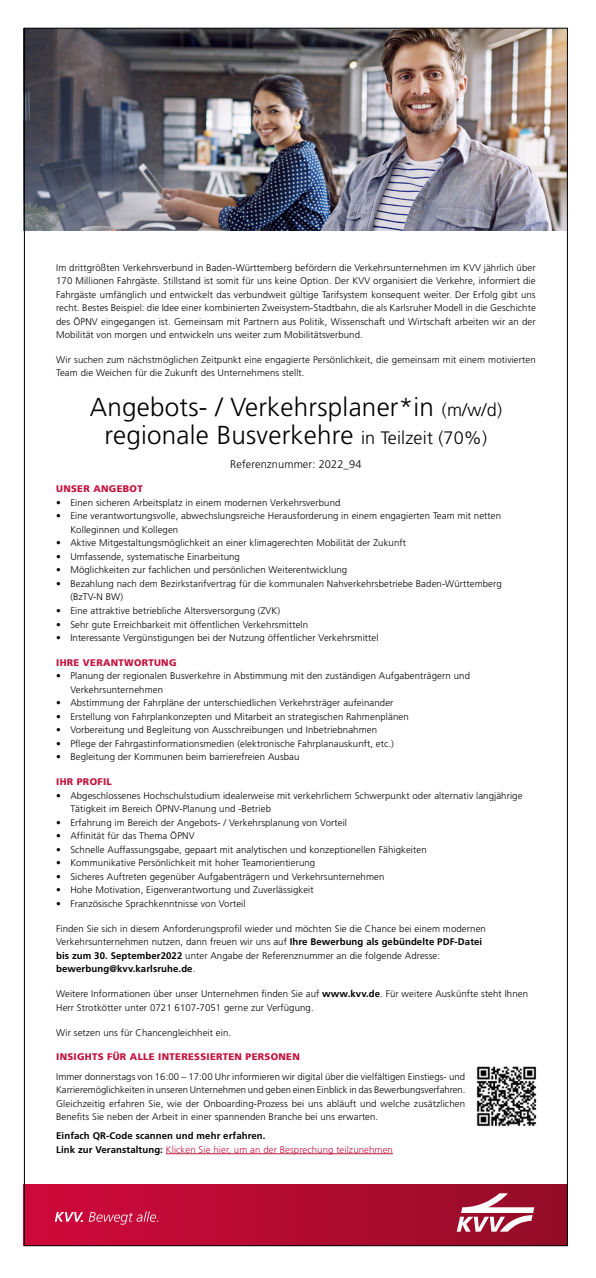
<style>
.page{position:relative;width:596px;height:1278px;background:#fff}
.page>*{position:absolute;margin:0;border:0;box-sizing:border-box;transform-origin:0 0}
.H0{font:300 26px/28px "Frutiger";letter-spacing:.01em;color:#000;text-align:center}
.t1{font:italic 700 13.7px "Frutiger LT Std";color:#fff}
.P_Refernz{font:300 11px "Frutiger";letter-spacing:.01em;color:#000}
.P_Block{font:300 9.6px/13.5px "Frutiger";letter-spacing:.01em;color:#000}
.t2{font:700 9.6px/13.5px "Frutiger";letter-spacing:.01em;color:#000}
.t3{font:900 9.6px "Frutiger";letter-spacing:.03em;color:#c41440}
.s1{font-size:18px}
.s2{font-weight:700}
.s3{font-weight:300;color:#c41440}
</style>
<div class="page">
<img style="left:26px;top:1184px;width:539px;height:59px">
<svg style="left:55px;top:1211px;width:28px;height:10px"></svg>
<svg style="left:89px;top:1210px;width:69px;height:14px"></svg>
<svg style="left:456px;top:1192px;width:78px;height:39px"></svg>
<img style="left:26px;top:30px;width:539px;height:201px">
<hr style="left:166px;top:1153px;width:226px;height:1px;background:#c41440">
<img style="left:476px;top:1066px;width:61px;height:61px">
<p class="P_Block" style="left:56px;top:260px;width:481px;text-align:justify">Im drittgrößten Verkehrsverbund in Baden-Württemberg befördern die Verkehrsunternehmen im KVV jährlich über 170 Millionen Fahrgäste. Stillstand ist somit für uns keine Option. Der KVV organisiert die Verkehre, informiert die Fahrgäste umfänglich und entwickelt das verbundweit gültige Tarifsystem konsequent weiter. Der Erfolg gibt uns recht. Bestes Beispiel: die Idee einer kombinierten Zweisystem-Stadtbahn, die als Karlsruher Modell in die Geschichte des ÖPNV eingegangen ist. Gemeinsam mit Partnern aus Politik, Wissenschaft und Wirtschaft arbeiten wir an der Mobilität von morgen und entwickeln uns weiter zum Mobilitätsverbund.</p>
<p class="P_Block" style="left:56px;top:353px;width:480px">Wir suchen zum nächstmöglichen Zeitpunkt eine engagierte Persönlichkeit, die gemeinsam mit einem motivierten<br>Team die Weichen für die Zukunft des Unternehmens stellt.</p>
<p class="H0" style="left:90px;top:392px;width:413px">Angebots- / Verkehrsplaner*in <span class="s1">(m/w/d) </span>regionale Busverkehre <span class="s1">in Teilzeit (70%)</span></p>
<p class="P_Refernz" style="left:230px;top:457px;width:133px">Referenznummer: 2022_94</p>
<h1 class="t3" style="left:56px;top:483px;width:88px">UNSER ANGEBOT</h1>
<p class="P_Block" style="left:56px;top:495px;width:285px">• Einen sicheren Arbeitsplatz in einem modernen Verkehrsverbund</p>
<p class="P_Block" style="left:70px;top:509px;width:432px;text-indent:-14px">• Eine verantwortungsvolle, abwechslungsreiche Herausforderung in einem engagierten Team mit netten<br>Kolleginnen und Kollegen</p>
<p class="P_Block" style="left:56px;top:536px;width:351px">• Aktive Mitgestaltungsmöglichkeit an einer klimagerechten Mobilität der Zukunft</p>
<p class="P_Block" style="left:56px;top:549px;width:185px">• Umfassende, systematische Einarbeitung</p>
<p class="P_Block" style="left:56px;top:563px;width:292px">• Möglichkeiten zur fachlichen und persönlichen Weiterentwicklung</p>
<p class="P_Block" style="left:70px;top:576px;width:432px;text-indent:-14px">• Bezahlung nach dem Bezirkstarifvertrag für die kommunalen Nahverkehrsbetriebe Baden-Württemberg (BzTV-N BW)</p>
<p class="P_Block" style="left:56px;top:603px;width:225px">• Eine attraktive betriebliche Altersversorgung (ZVK)</p>
<p class="P_Block" style="left:56px;top:617px;width:253px">• Sehr gute Erreichbarkeit mit öffentlichen Verkehrsmitteln</p>
<p class="P_Block" style="left:56px;top:630px;width:324px">• Interessante Vergünstigungen bei der Nutzung öffentlicher Verkehrsmittel</p>
<h1 class="t3" style="left:56px;top:656px;width:122px">IHRE VERANTWORTUNG</h1>
<p class="P_Block" style="left:70px;top:669px;width:401px;text-indent:-14px">• Planung der regionalen Busverkehre in Abstimmung mit den zuständigen Aufgabenträgern und<br>Verkehrsunternehmen</p>
<p class="P_Block" style="left:56px;top:696px;width:338px">• Abstimmung der Fahrpläne der unterschiedlichen Verkehrsträger aufeinander</p>
<p class="P_Block" style="left:56px;top:709px;width:354px">• Erstellung von Fahrplankonzepten und Mitarbeit an strategischen Rahmenplänen</p>
<p class="P_Block" style="left:56px;top:723px;width:322px">• Vorbereitung und Begleitung von Ausschreibungen und Inbetriebnahmen</p>
<p class="P_Block" style="left:56px;top:736px;width:339px">• Pflege der Fahrgastinformationsmedien (elektronische Fahrplanauskunft, etc.)</p>
<p class="P_Block" style="left:56px;top:750px;width:245px">• Begleitung der Kommunen beim barrierefreien Ausbau</p>
<h1 class="t3" style="left:56px;top:776px;width:57px">IHR PROFIL</h1>
<p class="P_Block" style="left:70px;top:788px;width:453px;text-indent:-14px">• Abgeschlossenes Hochschulstudium idealerweise mit verkehrlichem Schwerpunkt oder alternativ langjährige<br>Tätigkeit im Bereich ÖPNV-Planung und -Betrieb</p>
<p class="P_Block" style="left:56px;top:815px;width:292px">• Erfahrung im Bereich der Angebots- / Verkehrsplanung von Vorteil</p>
<p class="P_Block" style="left:56px;top:829px;width:140px">• Affinität für das Thema ÖPNV</p>
<p class="P_Block" style="left:56px;top:842px;width:372px">• Schnelle Auffassungsgabe, gepaart mit analytischen und konzeptionellen Fähigkeiten</p>
<p class="P_Block" style="left:56px;top:856px;width:260px">• Kommunikative Persönlichkeit mit hoher Teamorientierung</p>
<p class="P_Block" style="left:56px;top:869px;width:329px">• Sicheres Auftreten gegenüber Aufgabenträgern und Verkehrsunternehmen</p>
<p class="P_Block" style="left:56px;top:883px;width:259px">• Hohe Motivation, Eigenverantwortung und Zuverlässigkeit</p>
<p class="P_Block" style="left:56px;top:896px;width:191px">• Französische Sprachkenntnisse von Vorteil</p>
<p class="P_Block" style="left:56px;top:921px;width:431px">Finden Sie sich in diesem Anforderungsprofil wieder und möchten Sie die Chance bei einem modernen Verkehrsunternehmen nutzen, dann freuen wir uns auf <span class="s2">Ihre Bewerbung als gebündelte PDF-Datei bis zum 30. September2022</span> unter Angabe der Referenznummer an die folgende Adresse: <span class="s2">bewerbung@kvv.karlsruhe.de</span>.</p>
<p class="P_Block" style="left:56px;top:986px;width:473px">Weitere Informationen über unser Unternehmen finden Sie auf <span class="s2">www.kvv.de</span>. Für weitere Auskünfte steht Ihnen<br>Herr Strotkötter unter 0721 6107-7051 gerne zur Verfügung.</p>
<p class="P_Block" style="left:56px;top:1025px;width:176px">Wir setzen uns für Chancengleichheit ein.</p>
<h1 class="t3" style="left:56px;top:1050px;width:245px">INSIGHTS FÜR ALLE INTERESSIERTEN PERSONEN</h1>
<p class="P_Block" style="left:56px;top:1069px;width:410px;text-align:justify">Immer donnerstags von 16:00 – 17:00 Uhr informieren wir digital über die vielfältigen Einstiegs- und Karrieremöglichkeiten in unseren Unternehmen und geben einen Einblick in das Bewerbungsverfahren.<br>Gleichzeitig erfahren Sie, wie der Onboarding-Prozess bei uns abläuft und welche zusätzlichen Benefits Sie neben der Arbeit in einer spannenden Branche bei uns erwarten.</p>
<p class="t2" style="left:56px;top:1128px;width:338px">Einfach QR-Code scannen und mehr erfahren.<br>Link zur Veranstaltung: <span class="s3">Klicken Sie hier, um an der Besprechung teilzunehmen</span></p>
<p class="t1" style="left:81px;top:1208px;width:5px">.</p>
</div>
